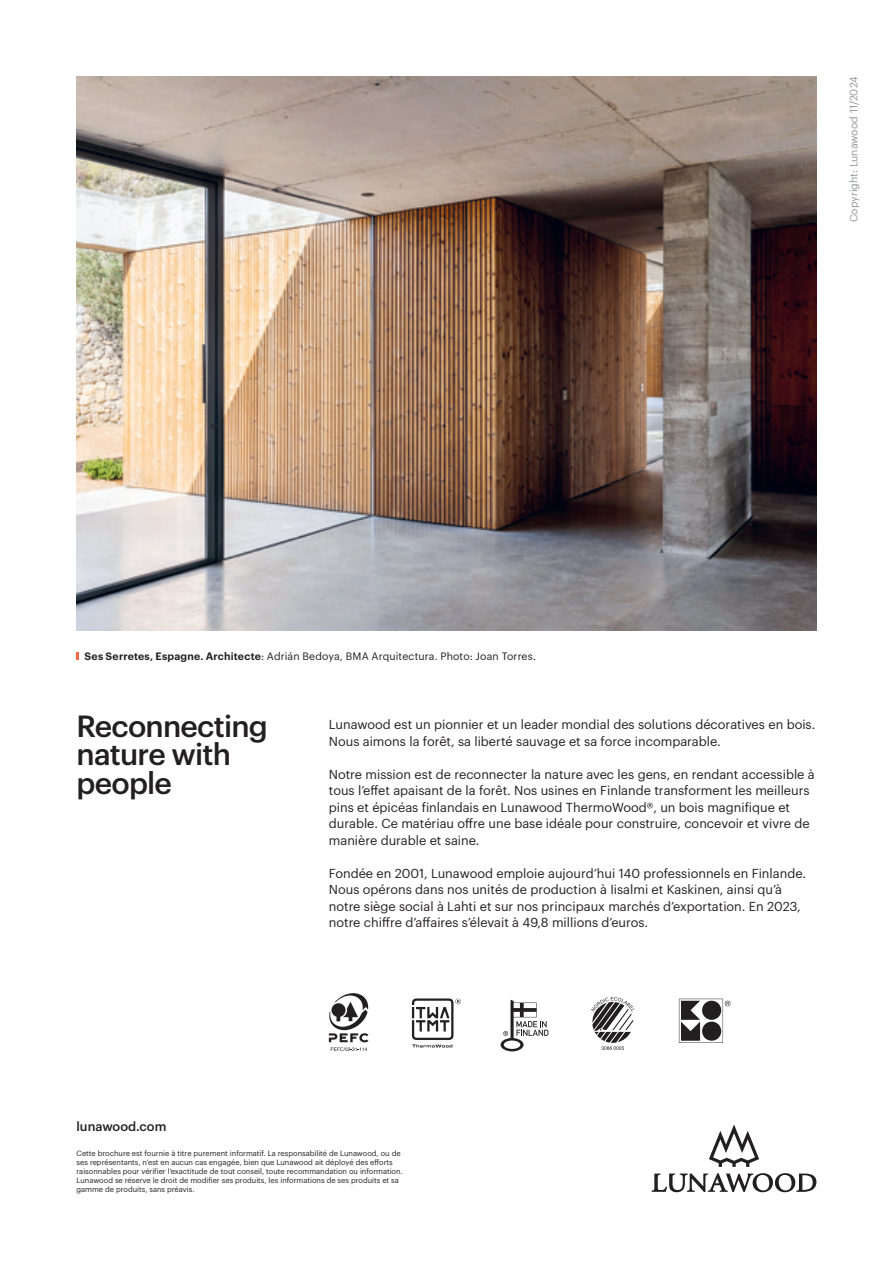
<style>
.page{position:relative;width:893px;height:1263px;background:#fff}
.page>*{position:absolute;margin:0;border:0;box-sizing:border-box;transform-origin:0 0}
.otsikko__EN{font:500 30px/28.5px "Graphik";letter-spacing:-.025em;color:#231f20}
.leipäteksti__EN{font:12.75px/16.5px "Graphik";color:#231f20}
.t1{font:500 12.75px "Graphik";color:#231f20}
.kuvateksti__EN{font:10.5px "Graphik";letter-spacing:.01em;color:#231f20}
.t2{font:10.5px "Graphik";color:#939598}
.taulukkoteksti__EN{font:7.5px/9px "Graphik";color:#231f20}
.s1{font-weight:600}
</style>
<div class="page">
<svg style="left:591px;top:997px;width:43px;height:53px"></svg>
<svg style="left:412px;top:998px;width:49px;height:49px"></svg>
<svg style="left:77px;top:652px;width:2px;height:8px"></svg>
<svg style="left:709px;top:1124px;width:50px;height:43px"></svg>
<svg style="left:652px;top:1173px;width:164px;height:19px"></svg>
<svg style="left:328px;top:993px;width:41px;height:58px"></svg>
<img style="left:77px;top:77px;width:739px;height:553px">
<svg style="left:501px;top:1000px;width:47px;height:51px"></svg>
<svg style="left:679px;top:999px;width:51px;height:44px"></svg>
<p class="t2" style="left:846px;top:222px;width:147px;rotate:-90deg">Copyright: Lunawood 11/2024</p>
<p class="kuvateksti__EN" style="left:85px;top:648px;width:453px"><span class="s1">Ses Serretes, Espagne. Architecte</span>: Adrián Bedoya, BMA Arquitectura. Photo: Joan Torres.</p>
<p class="otsikko__EN" style="left:77px;top:709px;width:193px">Reconnecting nature with people</p>
<p class="leipäteksti__EN" style="left:329px;top:715px;width:488px">Lunawood est un pionnier et un leader mondial des solutions décoratives en bois.<br>Nous aimons la forêt, sa liberté sauvage et sa force incomparable.</p>
<p class="leipäteksti__EN" style="left:329px;top:765px;width:487px">Notre mission est de reconnecter la nature avec les gens, en rendant accessible à tous l’effet apaisant de la forêt. Nos usines en Finlande transforment les meilleurs pins et épicéas finlandais en Lunawood ThermoWood®, un bois magnifique et durable. Ce matériau offre une base idéale pour construire, concevoir et vivre de manière durable et saine.</p>
<p class="leipäteksti__EN" style="left:329px;top:864px;width:479px">Fondée en 2001, Lunawood emploie aujourd’hui 140 professionnels en Finlande.<br>Nous opérons dans nos unités de production à Iisalmi et Kaskinen, ainsi qu’à notre siège social à Lahti et sur nos principaux marchés d’exportation. En 2023, notre chiffre d’affaires s’élevait à 49,8 millions d’euros.</p>
<p class="t1" style="left:77px;top:1116px;width:91px">lunawood.com</p>
<p class="taulukkoteksti__EN" style="left:77px;top:1148px;width:328px">Cette brochure est fournie à titre purement informatif. La responsabilité de Lunawood, ou de ses représentants, n’est en aucun cas engagée, bien que Lunawood ait déployé des efforts raisonnables pour vérifier l’exactitude de tout conseil, toute recommandation ou information.<br>Lunawood se réserve le droit de modifier ses produits, les informations de ses produits et sa gamme de produits, sans préavis.</p>
</div>
